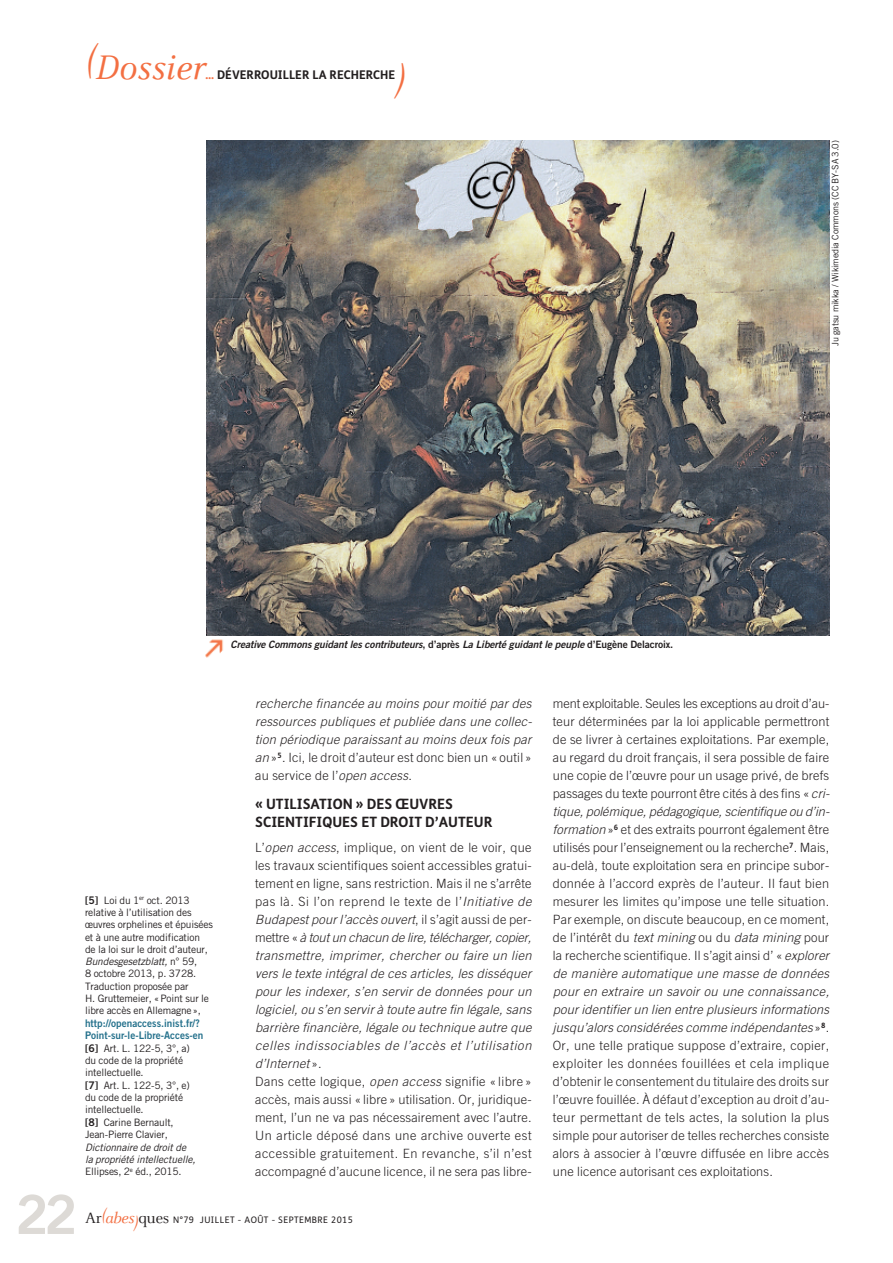
<style>
.page{position:relative;width:893px;height:1263px;background:#fff}
.page>*{position:absolute;margin:0;border:0;box-sizing:border-box;transform-origin:0 0}
.t1{font:54px "Trade Gothic Bold Two";color:#dddad6}
.t2{font:italic 37.5px "Celeste";color:#f36f42}
.t3{font:700 14.25px/18px "FS Me";color:#231f20}
.t4{font:300 12.75px/18px "Trade Gothic";letter-spacing:.02em;color:#231f20}
.t5{font:italic 300 12.75px/18px "Trade Gothic";letter-spacing:.025em;color:#231f20;text-align:justify}
.t6{font:700 12px "FS Me";color:#231f20}
.t7{font:10.5px/12.6px "Trade Gothic Bold Two";color:#25718c;scale:.95 1}
.t8{font:10.2px/12.3px "Trade Gothic";letter-spacing:-.015em;color:#231f20}
.t9{font:italic 10.2px "Trade Gothic Bold Two";letter-spacing:-.005em;color:#231f20}
.t10{font:italic 10.2px/12.3px "Trade Gothic";letter-spacing:-.01em;color:#231f20}
.t11{font:9px "FS Me";letter-spacing:.05em;color:#231f20}
.t12{font:9px "Trade Gothic";letter-spacing:-.01em;color:#231f20}
.s1{color:#f36f42}
.s2{font-style:normal}
.s3{font-family:"Trade Gothic Bold Two";font-size:10.5px}
.s4{font-style:italic}
.s5{font-family:"Celeste";font-size:16.5px}
.s6{font-family:"Celeste";font-style:italic;font-size:16.5px;color:#f36f42}
</style>
<div class="page">
<img style="left:206px;top:140px;width:623px;height:495px">
<img style="left:206px;top:639px;width:17px;height:19px">
<h2 class="t2" style="left:85px;top:44px;width:122px">(Dossier</h2>
<p class="t6" style="left:206px;top:70px;width:191px"><span class="s1">…</span> DÉVERROUILLER LA RECHERCHE</p>
<h2 class="t2" style="left:395px;top:54px;width:13px">)</h2>
<p class="t12" style="left:832px;top:346px;width:208px;rotate:-90deg">Ju gatsu mikka / Wikimedia Commons (CC BY-SA 3.0)</p>
<p class="t9" style="left:231px;top:641px;width:444px">Creative Commons guidant les contributeurs<span class="s2">, d’après</span> La Liberté guidant le peuple <span class="s2">d’Eugène Delacroix.</span></p>
<h1 class="t1" style="left:16px;top:1195px;width:63px">22</h1>
<p class="t8" style="left:85px;top:895px;width:129px"><span class="s3">[5]</span> Loi du 1<sup>er</sup> oct. 2013 relative à l’utilisation des œuvres orphelines et épuisées et à une autre modification de la loi sur le droit d’auteur,<br><span class="s4">Bundesgesetzblatt,</span> n° 59,<br>8 octobre 2013, p. 3728.<br>Traduction proposée par<br>H. Gruttemeier, «Point sur le libre accès en Allemagne»,</p>
<p class="t7" style="left:85px;top:1017px;width:126px">http://openaccess.inist.fr/?<br>Point-sur-le-Libre-Acces-en</p>
<p class="t8" style="left:85px;top:1043px;width:106px"><span class="s3">[6]</span> Art. L. 122-5, 3°, a) du code de la propriété intellectuelle.<br><span class="s3">[7]</span> Art. L. 122-5, 3°, e) du code de la propriété intellectuelle.<br><span class="s3">[8]</span> Carine Bernault,<br>Jean-Pierre Clavier,</p>
<p class="t10" style="left:85px;top:1142px;width:112px">Dictionnaire de droit de la propriété intellectuelle,<br><span class="s2">Ellipses, 2</span><sup>e</sup> <span class="s2">éd., 2015.</span></p>
<p class="t5" style="left:255px;top:695px;width:278px">recherche financée au moins pour moitié par des ressources publiques et publiée dans une collec&shy;tion périodique paraissant au moins deux fois par an <span class="s2">»</span><sup>5</sup><span class="s2">. Ici, le droit d’auteur est donc bien un « outil » au service de l’</span>open access<span class="s2">.</span></p>
<p class="t3" style="left:255px;top:797px;width:239px">« UTILISATION » DES ŒUVRES<br>SCIENTIFIQUES ET DROIT D’AUTEUR</p>
<p class="t4" style="left:255px;top:839px;width:278px">L’<span class="s4">open access</span>, implique, on vient de le voir, que les travaux scientifiques soient accessibles gratui&shy;tement en ligne, sans restriction. Mais il ne s’arrête pas là. Si l’on reprend le texte de l’<span class="s4">Initiative de Budapest pour l’accès ouvert</span>, il s’agit aussi de per&shy;mettre « <span class="s4">à tout un chacun de lire, télécharger, copier, transmettre, imprimer, chercher ou faire un lien vers le texte intégral de ces articles, les disséquer pour les indexer, s’en servir de données pour un logiciel, ou s’en servir à toute autre fin légale, sans barrière financière, légale ou technique autre que celles indissociables de l’accès et l’utilisation d’Internet</span> ».<br>Dans cette logique, <span class="s4">open access</span> signifie « libre » accès, mais aussi « libre » utilisation. Or, juridique&shy;ment, l’un ne va pas nécessairement avec l’autre.<br>Un article déposé dans une archive ouverte est accessible gratuitement. En revanche, s’il n’est accompagné d’aucune licence, il ne sera pas libre-</p>
<p class="t11" style="left:85px;top:1217px;width:269px"><span class="s5">Ar</span><sup>(</sup><span class="s6">abes)</span><span class="s5">ques</span> N°79 JUILLET - AOÛT - SEPTEMBRE 2015</p>
<p class="t4" style="left:553px;top:695px;width:278px;text-align:justify">ment exploitable. Seules les exceptions au droit d’au&shy;teur déterminées par la loi applicable permettront de se livrer à certaines exploitations. Par exemple, au regard du droit français, il sera possible de faire une copie de l’œuvre pour un usage privé, de brefs passages du texte pourront être cités à des fins « <span class="s4">cri&shy;tique, polémique, pédagogique, scientifique ou d’in&shy;formation</span> »<sup>6</sup> et des extraits pourront également être utilisés pour l’enseignement ou la recherche<sup>7</sup>. Mais, au-delà, toute exploitation sera en principe subor&shy;donnée à l’accord exprès de l’auteur. Il faut bien mesurer les limites qu’impose une telle situation.<br>Par exemple, on discute beaucoup, en ce moment, de l’intérêt du <span class="s4">text mining</span> ou du <span class="s4">data mining</span> pour la recherche scientifique. Il s’agit ainsi d’ « <span class="s4">explorer de manière automatique une masse de données pour en extraire un savoir ou une connaissance, pour identifier un lien entre plusieurs informations jusqu’alors considérées comme indépendantes</span> »<sup>8</sup>.<br>Or, une telle pratique suppose d’extraire, copier, exploiter les données fouillées et cela implique d’obtenir le consentement du titulaire des droits sur l’œuvre fouillée. À défaut d’exception au droit d’au&shy;teur permettant de tels actes, la solution la plus simple pour autoriser de telles recherches consiste alors à associer à l’œuvre diffusée en libre accès une licence autorisant ces exploitations.</p>
</div>
